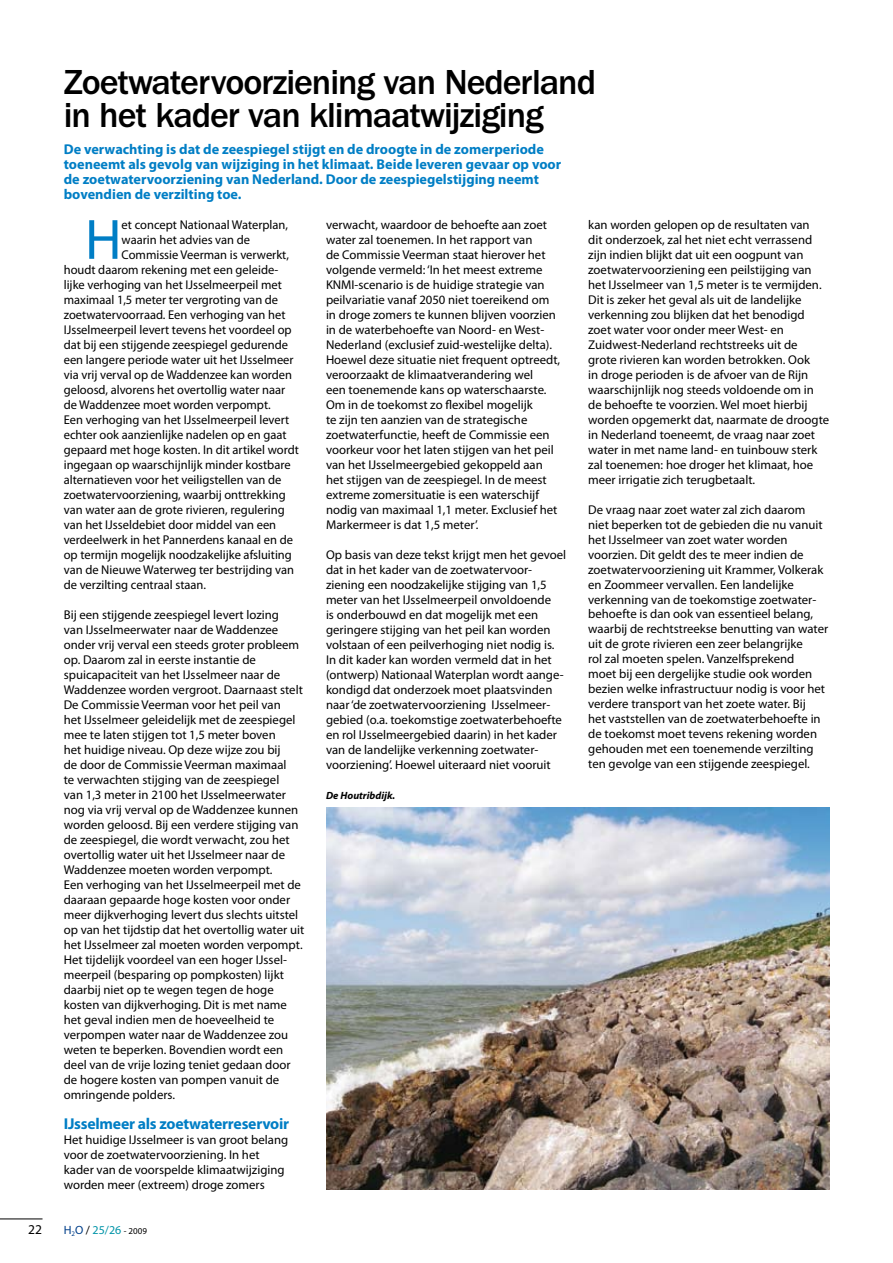
<style>
.page{position:relative;width:893px;height:1263px;background:#fff}
.page>*{position:absolute;margin:0;border:0;box-sizing:border-box;transform-origin:0 0}
.t1{font:57.3px "Myriad Pro";color:#007ec5}
.t2{font:500 36px/33px "ITC Franklin Gothic Std";letter-spacing:-.03em;color:#000}
.t3{font:700 15.75px "Myriad Pro";letter-spacing:-.015em;color:#007ec5}
.t4{font:700 14.25px/15px "Myriad Pro";color:#007ec5}
.t5{font:13.5px "Myriad Pro";color:#000}
.t6{font:12.75px/15px "Myriad Pro";color:#000}
.t7{font:12px "Myriad Pro";color:#0094a8}
.t8{font:italic 700 10.5px "Myriad Pro";color:#000}
.s1{color:#003f8a}
.s2{color:#000}
.s3{font-size:9px;color:#000}
</style>
<div class="page">
<hr style="left:0;top:1219px;width:43px;height:1px;background:#000">
<img style="left:326px;top:807px;width:503px;height:382px">
<h2 class="t2" style="left:64px;top:66px;width:534px">Zoetwatervoorziening van Nederland in het kader van klimaatwijziging</h2>
<p class="t4" style="left:64px;top:142px;width:499px">De verwachting is dat de zeespiegel stijgt en de droogte in de zomerperiode toeneemt als gevolg van wijziging in het klimaat. Beide leveren gevaar op voor de zoetwatervoorziening van Nederland. Door de zeespiegelstijging neemt bovendien de verzilting toe.</p>
<h1 class="t1" style="left:85px;top:208px;width:30px">H</h1>
<p class="t6" style="left:122px;top:217px;width:168px">et concept Nationaal Waterplan,</p>
<p class="t6" style="left:588px;top:217px;width:242px">kan worden gelopen op de resultaten van<br>dit onderzoek, zal het niet echt verrassend zijn indien blijkt dat uit een oogpunt van zoetwatervoorziening een peilstijging van het IJsselmeer van 1,5 meter is te vermijden.<br>Dit is zeker het geval als uit de landelijke verkenning zou blijken dat het benodigd zoet water voor onder meer West- en Zuidwest-Nederland rechtstreeks uit de grote rivieren kan worden betrokken. Ook<br>in droge perioden is de afvoer van de Rijn waarschijnlijk nog steeds voldoende om in de behoefte te voorzien. Wel moet hierbij worden opgemerkt dat, naarmate de droogte in Nederland toeneemt, de vraag naar zoet water in met name land- en tuinbouw sterk zal toenemen: hoe droger het klimaat, hoe meer irrigatie zich terugbetaalt.</p>
<p class="t6" style="left:588px;top:502px;width:241px">De vraag naar zoet water zal zich daarom niet beperken tot de gebieden die nu vanuit het IJsselmeer van zoet water worden voorzien. Dit geldt des te meer indien de zoetwatervoorziening uit Krammer, Volkerak en Zoommeer vervallen. Een landelijke verkenning van de toekomstige zoetwater&shy;behoefte is dan ook van essentieel belang, waarbij de rechtstreekse benutting van water uit de grote rivieren een zeer belangrijke<br>rol zal moeten spelen. Vanzelfsprekend<br>moet bij een dergelijke studie ook worden bezien welke infrastructuur nodig is voor het verdere transport van het zoete water. Bij<br>het vaststellen van de zoetwaterbehoefte in de toekomst moet tevens rekening worden gehouden met een toenemende verzilting ten gevolge van een stijgende zeespiegel.</p>
<p class="t6" style="left:326px;top:217px;width:236px">verwacht, waardoor de behoefte aan zoet water zal toenemen. I n het rapport van<br>de Commissie Veerman staat hierover het volgende vermeld: ‘I n het meest extreme KNMI-scenario is de huidige strategie van peilvariatie vanaf 2050 niet toereikend om in droge zomers te kunnen blijven voorzien in de waterbehoefte van Noord- en West-Nederland (exclusief zuid-westelijke delta).<br>Hoewel deze situatie niet frequent optreedt, veroorzaakt de klimaatverandering wel<br>een toenemende kans op waterschaarste.<br>Om in de toekomst zo flexibel mogelijk<br>te zijn ten aanzien van de strategische zoetwaterfunctie, heeft de Commissie een voorkeur voor het laten stijgen van het peil van het IJsselmeergebied gekoppeld aan het stijgen van de zeespiegel. I n de meest extreme zomersituatie is een waterschijf nodig van maximaal 1,1 meter. Exclusief het Markermeer is dat 1,5 meter’.</p>
<p class="t6" style="left:326px;top:547px;width:242px">Op basis van deze tekst krijgt men het gevoel dat in het kader van de zoetwatervoor&shy;ziening een noodzakelijke stijging van 1,5 meter van het IJsselmeerpeil onvoldoende<br>is onderbouwd en dat mogelijk met een geringere stijging van het peil kan worden volstaan of een peilverhoging niet nodig is.<br>I n dit kader kan worden vermeld dat in het (ontwerp) Nationaal Waterplan wordt aange&shy;kondigd dat onderzoek moet plaatsvinden naar ‘de zoetwatervoorziening IJsselmeer&shy;gebied (o.a. toekomstige zoetwaterbehoefte en rol IJsselmeergebied daarin) in het kader van de landelijke verkenning zoetwater&shy;voorziening’. Hoewel uiteraard niet vooruit</p>
<p class="t6" style="left:122px;top:232px;width:130px">waarin het advies van de</p>
<p class="t6" style="left:122px;top:247px;width:169px">Commissie Veerman is verwerkt,</p>
<p class="t6" style="left:64px;top:262px;width:216px">houdt daarom rekening met een geleide-</p>
<p class="t6" style="left:64px;top:277px;width:220px">lijke verhoging van het IJsselmeerpeil met</p>
<p class="t6" style="left:64px;top:292px;width:216px">maximaal 1,5 meter ter vergroting van de</p>
<p class="t6" style="left:64px;top:307px;width:223px">zoetwatervoorraad. Een verhoging van het</p>
<p class="t6" style="left:64px;top:322px;width:229px">IJsselmeerpeil levert tevens het voordeel op</p>
<p class="t6" style="left:64px;top:337px;width:226px">dat bij een stijgende zeespiegel gedurende</p>
<p class="t6" style="left:64px;top:352px;width:231px">een langere periode water uit het IJsselmeer</p>
<p class="t6" style="left:64px;top:367px;width:230px">via vrij verval op de Waddenzee kan worden</p>
<p class="t6" style="left:64px;top:382px;width:223px">geloosd, alvorens het overtollig water naar</p>
<p class="t6" style="left:64px;top:397px;width:209px">de Waddenzee moet worden verpompt.</p>
<p class="t6" style="left:64px;top:412px;width:227px">Een verhoging van het IJsselmeerpeil levert</p>
<p class="t6" style="left:64px;top:427px;width:224px">echter ook aanzienlijke nadelen op en gaat</p>
<p class="t6" style="left:64px;top:442px;width:237px">gepaard met hoge kosten. I n dit artikel wordt</p>
<p class="t6" style="left:64px;top:457px;width:228px">ingegaan op waarschijnlijk minder kostbare</p>
<p class="t6" style="left:64px;top:472px;width:219px">alternatieven voor het veiligstellen van de</p>
<p class="t6" style="left:64px;top:487px;width:223px">zoetwatervoorziening, waarbij onttrekking</p>
<p class="t6" style="left:64px;top:502px;width:222px">van water aan de grote rivieren, regulering</p>
<p class="t6" style="left:64px;top:517px;width:214px">van het IJsseldebiet door middel van een</p>
<p class="t6" style="left:64px;top:532px;width:231px">verdeelwerk in het Pannerdens kanaal en de</p>
<p class="t6" style="left:64px;top:547px;width:230px">op termijn mogelijk noodzakelijke afsluiting</p>
<p class="t6" style="left:64px;top:562px;width:232px">van de N ieuwe Waterweg ter bestrijding van</p>
<p class="t6" style="left:64px;top:577px;width:144px">de verzilting centraal staan.</p>
<p class="t6" style="left:64px;top:607px;width:242px">Bij een stijgende zeespiegel levert lozing<br>van IJsselmeerwater naar de Waddenzee onder vrij verval een steeds groter probleem op. Daarom zal in eerste instantie de spuicapaciteit van het IJsselmeer naar de Waddenzee worden vergroot. Daarnaast stelt De Commissie Veerman voor het peil van<br>het IJsselmeer geleidelijk met de zeespiegel mee te laten stijgen tot 1,5 meter boven<br>het huidige niveau. Op deze wijze zou bij<br>de door de Commissie Veerman maximaal<br>te verwachten stijging van de zeespiegel<br>van 1,3 meter in 2100 het IJsselmeerwater nog via vrij verval op de Waddenzee kunnen worden geloosd. Bij een verdere stijging van de zeespiegel, die wordt verwacht, zou het overtollig water uit het IJsselmeer naar de Waddenzee moeten worden verpompt.<br>Een verhoging van het IJsselmeerpeil met de daaraan gepaarde hoge kosten voor onder meer dijkverhoging levert dus slechts uitstel op van het tijdstip dat het overtollig water uit het IJsselmeer zal moeten worden verpompt.<br>Het tijdelijk voordeel van een hoger IJssel&shy;meerpeil (besparing op pompkosten) lijkt daarbij niet op te wegen tegen de hoge kosten van dijkverhoging. Dit is met name het geval indien men de hoeveelheid te verpompen water naar de Waddenzee zou weten te beperken. Bovendien wordt een deel van de vrije lozing teniet gedaan door de hogere kosten van pompen vanuit de omringende polders.</p>
<p class="t3" style="left:64px;top:1115px;width:227px">IJsselmeer als zoetwaterreservoir</p>
<p class="t6" style="left:64px;top:1132px;width:226px">Het huidige IJsselmeer is van groot belang voor de zoetwatervoorziening. I n het kader van de voorspelde klimaatwijziging worden meer (extreem) droge zomers</p>
<p class="t8" style="left:326px;top:789px;width:71px">De Houtribdijk.</p>
<p class="t5" style="left:28px;top:1222px;width:15px">22</p>
<p class="t7" style="left:64px;top:1223px;width:85px"><span class="s1">H</span> <sub>2</sub><span class="s1">O</span> <span class="s2">/</span> 25/26 <span class="s3">- 2009</span></p>
</div>
